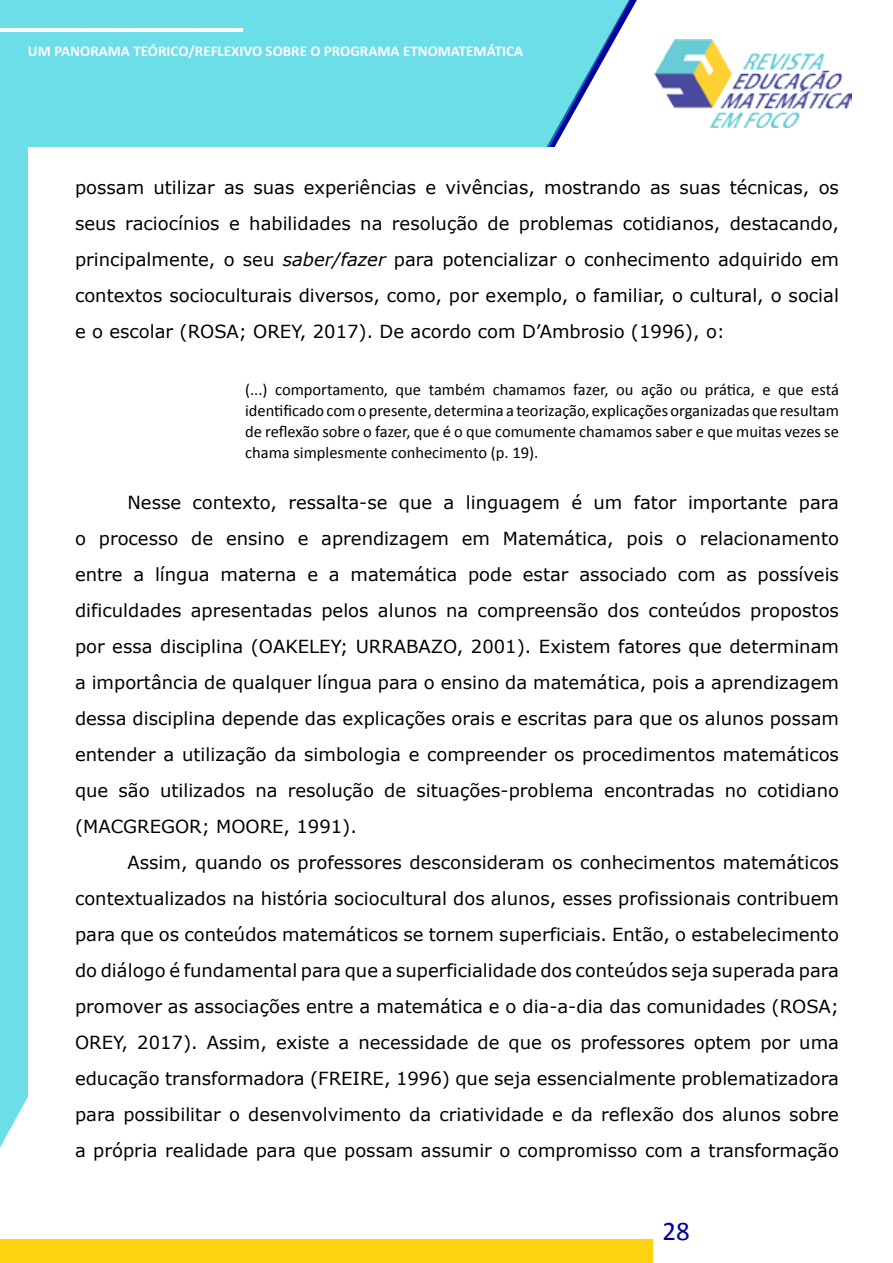
<style>
.page{position:relative;width:893px;height:1263px;background:#fff}
.page>*{position:absolute;margin:0;border:0;box-sizing:border-box;transform-origin:0 0}
.t1{font:27px "Calibri";color:#00009c}
.PARÁGRAFO_MATEMÁTICA{font:18px/36px "Verdana";color:#000;text-align:justify}
.CITAÇÃO_MATEMÁTICA{font:16.5px/21px "Calibri";color:#000;text-align:justify}
.t2{font:700 15px "Calibri";color:#fff}
.s1{font-style:italic}
</style>
<div class="page">
<img style="left:654px;top:39px;width:197px;height:88px">
<div style="left:0;top:0;width:630px;height:1147px;background:#6cdee7"></div>
<hr style="left:0;top:28px;width:242px;height:3px;background:#fff">
<div style="left:0;top:1239px;width:653px;height:24px;background:#ffd20f"></div>
<div style="left:28px;top:148px;width:835px;height:1074px;background:#fff"></div>
<p class="t2" style="left:28px;top:42px;width:497px">UM PANORAMA TEÓRICO/REFLEXIVO SOBRE O PROGRAMA ETNOMATEMÁTICA</p>
<p class="PARÁGRAFO_MATEMÁTICA" style="left:75px;top:169px;width:765px">possam utilizar as suas experiências e vivências, mostrando as suas técnicas, os seus raciocínios e habilidades na resolução de problemas cotidianos, destacando, principalmente, o seu <span class="s1">saber/fazer</span> para potencializar o conhecimento adquirido em contextos socioculturais diversos, como, por exemplo, o familiar, o cultural, o social e o escolar (ROSA; OREY, 2017). De acordo com D’Ambrosio (1996), o:</p>
<p class="CITAÇÃO_MATEMÁTICA" style="left:245px;top:379px;width:595px">(...) comportamento, que também chamamos fazer, ou ação ou prática, e que está identificado com o presente, determina a teorização, explicações organizadas que resultam de reflexão sobre o fazer, que é o que comumente chamamos saber e que muitas vezes se chama simplesmente conhecimento (p. 19).</p>
<p class="PARÁGRAFO_MATEMÁTICA" style="left:75px;top:484px;width:765px;text-indent:52px">Nesse contexto, ressalta-se que a linguagem é um fator importante para o processo de ensino e aprendizagem em Matemática, pois o relacionamento entre a língua materna e a matemática pode estar associado com as possíveis dificuldades apresentadas pelos alunos na compreensão dos conteúdos propostos por essa disciplina (OAKELEY; URRABAZO, 2001). Existem fatores que determinam a importância de qualquer língua para o ensino da matemática, pois a aprendizagem dessa disciplina depende das explicações orais e escritas para que os alunos possam entender a utilização da simbologia e compreender os procedimentos matemáticos que são utilizados na resolução de situações-problema encontradas no cotidiano (MACGREGOR; MOORE, 1991).</p>
<p class="PARÁGRAFO_MATEMÁTICA" style="left:75px;top:844px;width:765px;text-indent:52px">Assim, quando os professores desconsideram os conhecimentos matemáticos contextualizados na história sociocultural dos alunos, esses profissionais contribuem para que os conteúdos matemáticos se tornem superficiais. Então, o estabelecimento do diálogo é fundamental para que a superficialidade dos conteúdos seja superada para promover as associações entre a matemática e o dia-a-dia das comunidades (ROSA; OREY, 2017). Assim, existe a necessidade de que os professores optem por uma educação transformadora (FREIRE, 1996) que seja essencialmente problematizadora para possibilitar o desenvolvimento da criatividade e da reflexão dos alunos sobre a própria realidade para que possam assumir o compromisso com a transformação</p>
<h1 class="t1" style="left:662px;top:1213px;width:29px">28</h1>
</div>
